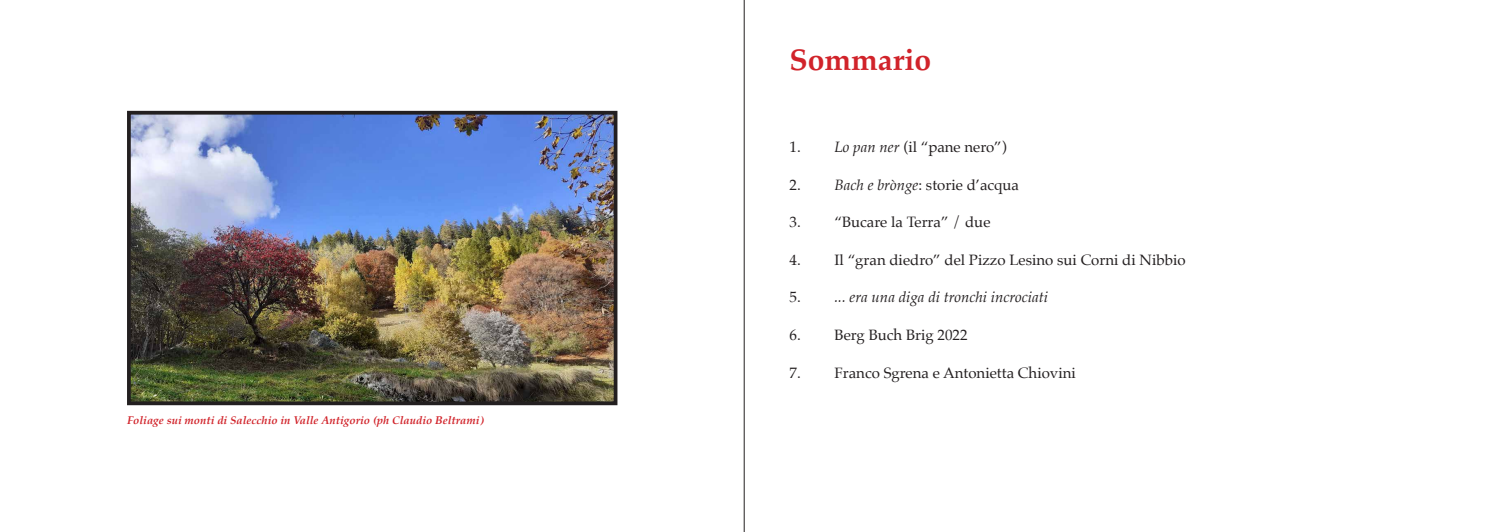
<style>
.page{position:relative;width:1489px;height:532px;background:#fff}
.page>*{position:absolute;margin:0;border:0;box-sizing:border-box;transform-origin:0 0}
.t1{font:700 30px "Palatino";color:#d1232a}
.t2{font:15px "Palatino";color:#231f20}
.t3{font:italic 15px "Palatino";color:#231f20}
.t4{font:italic 700 11.25px "Palatino";color:#d1232a}
.s1{font-style:italic}
.s2{font-style:normal}
</style>
<div class="page">
<img style="left:132px;top:116px;width:480px;height:284px">
<div style="left:127px;top:111px;width:490px;height:294px;border:4px solid #231f20"></div>
<hr style="left:744px;top:0;width:1px;height:531px;background:#231f20">
<p class="t4" style="left:127px;top:410px;width:358px">Foliage sui monti di Salecchio in Valle Antigorio (ph Claudio Beltrami)</p>
<p class="t1" style="left:789px;top:34px;width:143px">Sommario</p>
<p class="t2" style="left:789px;top:135px;width:219px">1. <span class="s1">Lo pan ner</span> (il “pane nero”)</p>
<p class="t2" style="left:789px;top:172px;width:231px">2. <span class="s1">Bach e brònge</span>: storie d’acqua</p>
<p class="t2" style="left:789px;top:210px;width:202px">3. “Bucare la Terra” / due</p>
<p class="t2" style="left:789px;top:247px;width:397px">4. Il “gran diedro” del Pizzo Lesino sui Corni di Nibbio</p>
<p class="t3" style="left:789px;top:284px;width:260px"><span class="s2">5.</span> ... era una diga di tronchi incrociati</p>
<p class="t2" style="left:789px;top:322px;width:179px">6. Berg Buch Brig 2022</p>
<p class="t2" style="left:789px;top:360px;width:288px">7. Franco Sgrena e Antonietta Chiovini</p>
</div>
